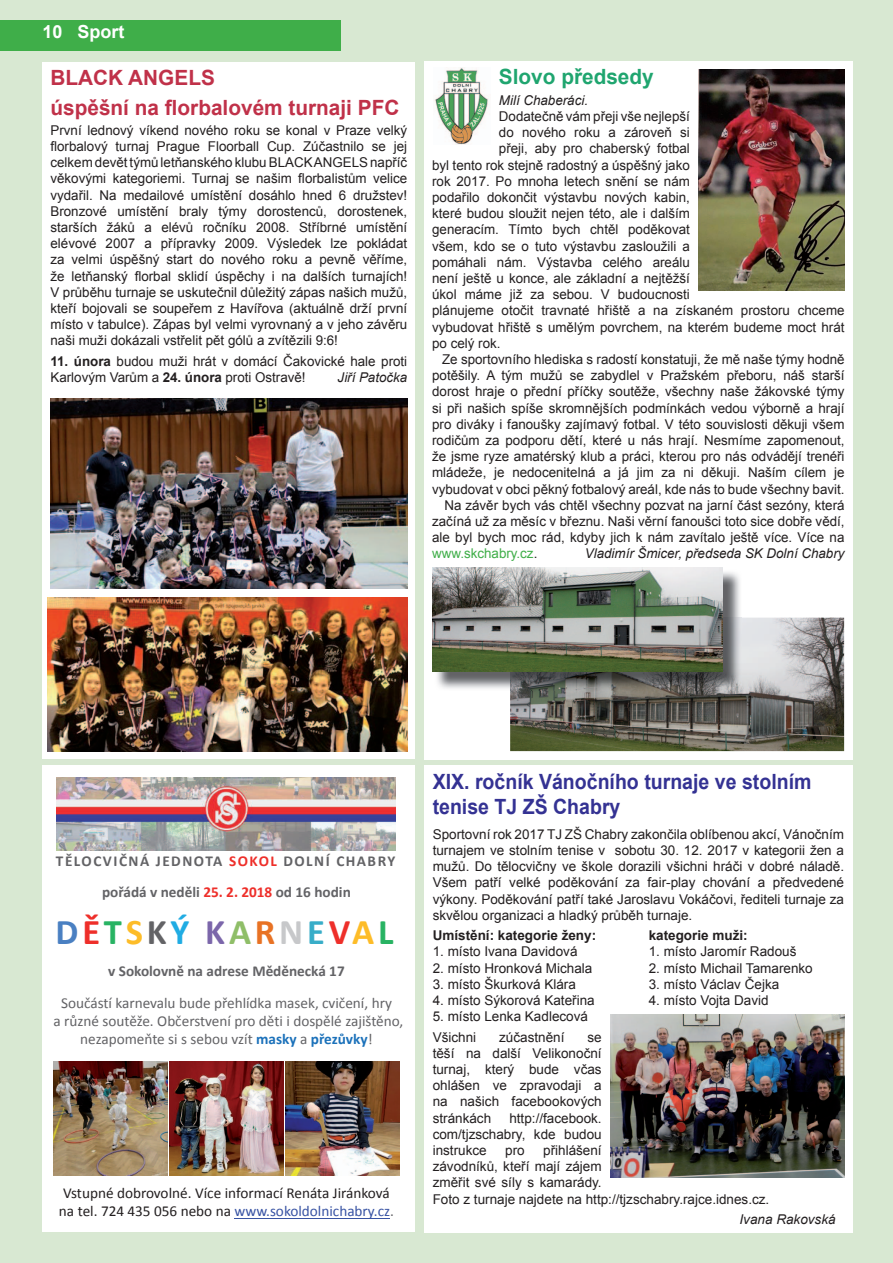
<style>
.page{position:relative;width:893px;height:1263px;background:#d8e8d2}
.page>*{position:absolute;margin:0;border:0;box-sizing:border-box;transform-origin:0 0}
.t1{font:700 36.3px "Calibri";letter-spacing:.105em;color:#ee2f2a}
.t2{font:700 21px/25.2px "Arial";color:#343293;scale:.93 1}
.t3{font:700 21px/29.2px "Arial";color:#c03149}
.t4{font:700 21px "Arial";color:#1fa56f}
.t5{font:700 18px "Arial";color:#fff}
.t6{font:15.15px/18.5px "Calibri";color:#636366;text-align:center}
.t7{font:15.15px/18.5px "Calibri";color:#231f20}
.t8{font:700 15.15px/31.3px "Calibri";letter-spacing:.08em;color:#636366;text-align:center}
.t9{font:700 15.15px "Calibri";color:#636366}
.t10{font:13.5px/16.2px "Arial";color:#231f20;text-align:justify}
.t11{font:italic 13.5px "Arial";color:#231f20}
.t12{font:700 13.5px "Arial";color:#231f20}
.t13{font:13.5px "Arial";color:#40ae49}
.s1{font-weight:700}
.s2{color:#231f20}
.s3{color:#ee2f2a}
.s4{color:#4a80c2}
.s5{color:#28b363}
.s6{color:#fdbc28}
.s7{color:#636366}
.s8{color:#20ace3}
.s9{color:#7b66aa}
.s10{color:#8fbe68}
.s11{color:#e87224}
.s12{color:#c7c8ca}
.s13{color:#38adc8}
.s14{font-weight:700;color:#1b71ba}
.s15{color:#3853a3}
</style>
<div class="page">
<div style="left:0;top:21px;width:340px;height:30px;background:#3fae49"></div>
<div style="left:43px;top:62px;width:372px;height:697px;background:#fff"></div>
<div style="left:43px;top:765px;width:372px;height:466px;background:#fff"></div>
<img style="left:57px;top:777px;width:339px;height:73px">
<hr style="left:234px;top:1218px;width:156px;height:1px;background:#3853a3">
<img style="left:53px;top:1061px;width:230px;height:114px">
<img style="left:285px;top:1061px;width:115px;height:114px">
<div style="left:424px;top:61px;width:429px;height:698px;background:#fff"></div>
<img style="left:434px;top:67px;width:54px;height:77px">
<img style="left:510px;top:618px;width:334px;height:133px">
<img style="left:698px;top:70px;width:147px;height:221px">
<img style="left:437px;top:572px;width:303px;height:117px">
<img style="left:510px;top:617px;width:232px;height:74px">
<img style="left:432px;top:567px;width:291px;height:105px">
<img style="left:50px;top:399px;width:357px;height:189px">
<img style="left:47px;top:597px;width:360px;height:154px">
<div style="left:424px;top:765px;width:429px;height:467px;background:#fff"></div>
<img style="left:610px;top:1014px;width:235px;height:163px">
<h3 class="t5" style="left:43px;top:20px;width:84px">10 Sport</h3>
<h2 class="t3" style="left:51px;top:64px;width:350px">BLACK ANGELS<br>úspěšní na florbalovém turnaji PFC</h2>
<p class="t10" style="left:51px;top:122px;width:358px">První lednový víkend nového roku se konal v Praze velký florbalový turnaj Prague Floorball Cup. Zúčastnilo se jej celkem devět týmů letňanského klubu BLACK ANGELS napříč věkovými kategoriemi. Turnaj se našim florbalistům velice vydařil. Na medailové umístění dosáhlo hned 6 družstev!<br>Bronzové umístění braly týmy dorostenců, dorostenek, starších žáků a elévů ročníku 2008. Stříbrné umístění elévové 2007 a přípravky 2009. Výsledek lze pokládat za velmi úspěšný start do nového roku a pevně věříme, že letňanský florbal sklidí úspěchy i na dalších turnajích!<br>V průběhu turnaje se uskutečnil důležitý zápas našich mužů, kteří bojovali se soupeřem z Havířova (aktuálně drží první místo v tabulce). Zápas byl velmi vyrovnaný a v jeho závěru naši muži dokázali vstřelit pět gólů a zvítězili 9:6!</p>
<p class="t10" style="left:51px;top:353px;width:358px"><span class="s1">11. února</span> budou muži hrát v domácí Čakovické hale proti<br>Karlovým Varům a <span class="s1">24. února</span> proti Ostravě!</p>
<p class="t11" style="left:338px;top:368px;width:71px">Jiří Patočka</p>
<h2 class="t4" style="left:499px;top:63px;width:156px">Slovo předsedy</h2>
<p class="t11" style="left:499px;top:91px;width:91px">Milí Chaberáci.</p>
<p class="t10" style="left:499px;top:108px;width:192px">Dodatečně vám přeji vše nejlepší</p>
<p class="t10" style="left:499px;top:124px;width:192px">do nového roku a zároveň si</p>
<p class="t10" style="left:499px;top:141px;width:192px">přeji, aby pro chaberský fotbal</p>
<p class="t10" style="left:432px;top:157px;width:259px">byl tento rok stejně radostný a úspěšný jako</p>
<p class="t10" style="left:432px;top:173px;width:259px">rok 2017. Po mnoha letech snění se nám</p>
<p class="t10" style="left:432px;top:189px;width:259px">podařilo dokončit výstavbu nových kabin,</p>
<p class="t10" style="left:432px;top:205px;width:259px">které budou sloužit nejen této, ale i dalším</p>
<p class="t10" style="left:432px;top:222px;width:259px">generacím. Tímto bych chtěl poděkovat</p>
<p class="t10" style="left:432px;top:238px;width:259px">všem, kdo se o tuto výstavbu zasloužili a</p>
<p class="t10" style="left:432px;top:254px;width:259px">pomáhali nám. Výstavba celého areálu</p>
<p class="t10" style="left:432px;top:270px;width:259px">není ještě u konce, ale základní a nejtěžší</p>
<p class="t10" style="left:432px;top:286px;width:259px">úkol máme již za sebou. V budoucnosti</p>
<p class="t10" style="left:432px;top:303px;width:414px">plánujeme otočit travnaté hřiště a na získaném prostoru chceme</p>
<p class="t10" style="left:432px;top:319px;width:414px">vybudovat hřiště s umělým povrchem, na kterém budeme moct hrát</p>
<p class="t10" style="left:432px;top:335px;width:70px">po celý rok.</p>
<p class="t10" style="left:442px;top:351px;width:404px">Ze sportovního hlediska s radostí konstatuji, že mě naše týmy hodně</p>
<p class="t10" style="left:432px;top:367px;width:414px">potěšily. A tým mužů se zabydlel v Pražském přeboru, náš starší</p>
<p class="t10" style="left:432px;top:384px;width:414px">dorost hraje o přední příčky soutěže, všechny naše žákovské týmy</p>
<p class="t10" style="left:432px;top:400px;width:414px">si při našich spíše skromnějších podmínkách vedou výborně a hrají</p>
<p class="t10" style="left:432px;top:416px;width:414px">pro diváky i fanoušky zajímavý fotbal. V této souvislosti děkuji všem</p>
<p class="t10" style="left:432px;top:432px;width:414px">rodičům za podporu dětí, které u nás hrají. Nesmíme zapomenout,</p>
<p class="t10" style="left:432px;top:448px;width:414px">že jsme ryze amatérský klub a práci, kterou pro nás odvádějí trenéři</p>
<p class="t10" style="left:432px;top:465px;width:414px">mládeže, je nedocenitelná a já jim za ni děkuji. Naším cílem je</p>
<p class="t10" style="left:432px;top:481px;width:414px">vybudovat v obci pěkný fotbalový areál, kde nás to bude všechny bavit.</p>
<p class="t10" style="left:444px;top:497px;width:402px">Na závěr bych vás chtěl všechny pozvat na jarní část sezóny, která</p>
<p class="t10" style="left:432px;top:513px;width:414px">začíná už za měsíc v březnu. Naši věrní fanoušci toto sice dobře vědí,</p>
<p class="t10" style="left:432px;top:529px;width:414px">ale byl bych moc rád, kdyby jich k nám zavítalo ještě více. Více na</p>
<p class="t13" style="left:432px;top:545px;width:107px">www.skchabry.cz<span class="s2">.</span></p>
<p class="t11" style="left:585px;top:545px;width:261px">Vladimír Šmicer, předseda SK Dolní Chabry</p>
<p class="t8" style="left:56px;top:845px;width:341px">TĚLOCVIČNÁ JEDNOTA <span class="s3">SOKOL</span> DOLNÍ CHABRY pořádá v neděli <span class="s3">25. 2. 2018</span> od 16 hodin</p>
<h1 class="t1" style="left:56px;top:908px;width:340px"><span class="s4">D</span>Ě<span class="s5">T</span><span class="s6">S</span><span class="s7">K</span><span class="s8">Ý</span> <span class="s9">K</span><span class="s10">A</span><span class="s11">R</span><span class="s12">N</span><span class="s13">E</span>V<span class="s6">A</span><span class="s5">L</span></h1>
<p class="t9" style="left:108px;top:961px;width:238px">v Sokolovně na adrese Měděnecká 17</p>
<p class="t6" style="left:53px;top:993px;width:352px">Součástí karnevalu bude přehlídka masek, cvičení, hry<br>a různé soutěže. Občerstvení pro děti i dospělé zajištěno, nezapomeňte si s sebou vzít <span class="s14">masky</span> a <span class="s14">přezůvky</span>!</p>
<p class="t7" style="left:59px;top:1184px;width:337px">Vstupné dobrovolné. Více informací Renáta Jiránková na tel. 724 435 056 nebo na <span class="s15">www.sokoldolnichabry.cz</span><span class="s7">.</span></p>
<h2 class="t2" style="left:433px;top:769px;width:409px">XIX. ročník Vánočního turnaje ve stolním tenise TJ ZŠ Chabry</h2>
<p class="t10" style="left:433px;top:826px;width:413px">Sportovní rok 2017 TJ ZŠ Chabry zakončila oblíbenou akcí, Vánočním turnajem ve stolním tenise v sobotu 30. 12. 2017 v kategorii žen a mužů. Do tělocvičny ve škole dorazili všichni hráči v dobré náladě.<br>Všem patří velké poděkování za fair-play chování a předvedené výkony. Poděkování patří také Jaroslavu Vokáčovi, řediteli turnaje za skvělou organizaci a hladký průběh turnaje.</p>
<p class="t12" style="left:433px;top:926px;width:165px">Umístění: kategorie ženy:</p>
<p class="t12" style="left:649px;top:926px;width:101px">kategorie muži:</p>
<p class="t10" style="left:433px;top:944px;width:146px">1. místo Ivana Davidová</p>
<p class="t10" style="left:649px;top:944px;width:149px">1. místo Jaromír Radouš</p>
<p class="t10" style="left:433px;top:960px;width:161px">2. místo Hronková Michala</p>
<p class="t10" style="left:649px;top:960px;width:166px">2. místo Michail Tamarenko</p>
<p class="t10" style="left:433px;top:976px;width:145px">3. místo Škurková Klára</p>
<p class="t10" style="left:649px;top:976px;width:132px">3. místo Václav Čejka</p>
<p class="t10" style="left:433px;top:992px;width:164px">4. místo Sýkorová Kateřina</p>
<p class="t10" style="left:649px;top:992px;width:122px">4. místo Vojta David</p>
<p class="t10" style="left:433px;top:1006px;width:157px;line-height:20.4px">5. místo Lenka Kadlecová<br>Všichni</p>
<p class="t10" style="left:499px;top:1029px;width:67px">zúčastnění</p>
<p class="t10" style="left:433px;top:1029px;width:171px;text-indent:155px">se těší na další Velikonoční turnaj, který bude včas ohlášen ve zpravodaji a na našich facebookových stránkách</p>
<p class="t10" style="left:433px;top:1110px;width:171px;text-indent:77px">http://facebook. com/tjzschabry, kde budou instrukce</p>
<p class="t10" style="left:433px;top:1142px;width:338px;text-align:left;text-indent:110px">přihlášení<br>závodníků, kteří mají zájem<br>změřit své síly s kamarády.<br>Foto z turnaje najdete na http://tjzschabry.rajce.idnes.cz.</p>
<p class="t11" style="left:740px;top:1210px;width:98px">Ivana Rakovská</p>
<p class="t10" style="left:505px;top:1142px;width:21px">pro</p>
</div>
